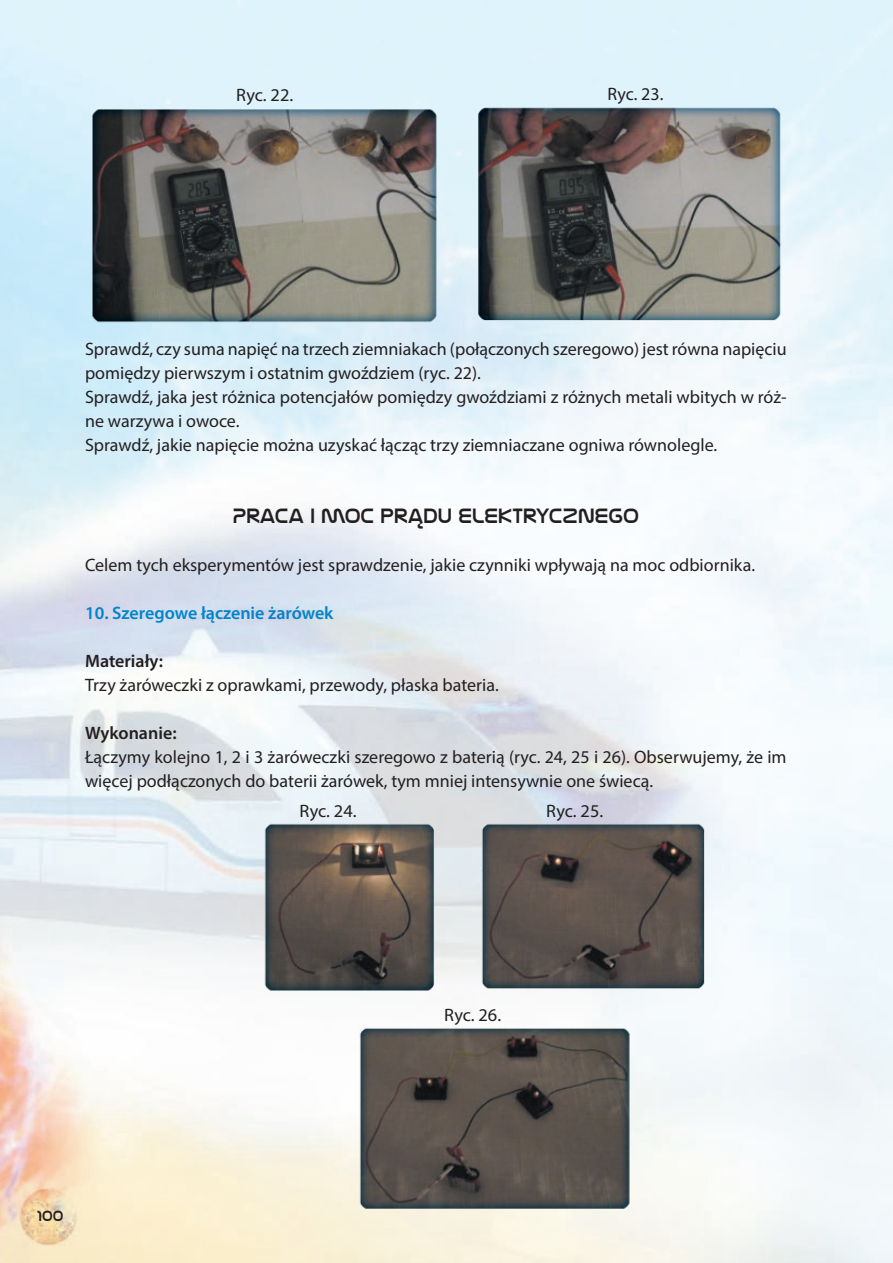
<style>
.page{position:relative;width:893px;height:1263px;background:#fff}
.page>*{position:absolute;margin:0;border:0;box-sizing:border-box;transform-origin:0 0}
.t1{font:21px "Nasalization Rg";color:#231f20}
.t2{font:18px/24px "Myriad Pro";color:#231f20}
.t3{font:600 18px "Myriad Pro";color:#0084ca}
.t4{font:600 18px "Myriad Pro";color:#231f20}
.t5{font:15px "Nasalization Rg";color:#231f20}
</style>
<div class="page">
<img style="left:110px;top:805px;width:670px;height:458px">
<img style="left:48px;top:93px;width:765px;height:248px">
<p class="t2" style="left:236px;top:83px;width:58px">Ryc. 22.</p>
<p class="t2" style="left:607px;top:82px;width:57px">Ryc. 23.</p>
<p class="t2" style="left:85px;top:337px;width:703px">Sprawdź, czy suma napięć na trzech ziemniakach (połączonych szeregowo) jest równa napięciu pomiędzy pierwszym i ostatnim gwoździem (ryc. 22).<br>Sprawdź, jaka jest różnica potencjałów pomiędzy gwoździami z różnych metali wbitych w róż&shy;ne warzywa i owoce.<br>Sprawdź, jakie napięcie można uzyskać łącząc trzy ziemniaczane ogniwa równolegle.</p>
<p class="t1" style="left:233px;top:503px;width:408px">PRACA I MOC PRĄDU ELEKTRYCZNEGO</p>
<p class="t2" style="left:85px;top:553px;width:671px">Celem tych eksperymentów jest sprawdzenie, jakie czynniki wpływają na moc odbiornika.</p>
<p class="t3" style="left:85px;top:601px;width:250px">10. Szeregowe łączenie żarówek</p>
<p class="t4" style="left:85px;top:650px;width:79px">Materiały:</p>
<p class="t2" style="left:85px;top:673px;width:415px">Trzy żaróweczki z oprawkami, przewody, płaska bateria.</p>
<p class="t4" style="left:85px;top:722px;width:93px">Wykonanie:</p>
<p class="t2" style="left:85px;top:745px;width:703px">Łączymy kolejno 1, 2 i 3 żaróweczki szeregowo z baterią (ryc. 24, 25 i 26). Obserwujemy, że im więcej podłączonych do baterii żarówek, tym mniej intensywnie one świecą.</p>
<p class="t2" style="left:300px;top:799px;width:58px">Ryc. 24.</p>
<p class="t2" style="left:546px;top:799px;width:58px">Ryc. 25.</p>
<p class="t5" style="left:37px;top:1207px;width:28px">100</p>
<p class="t2" style="left:444px;top:1002px;width:58px">Ryc. 26.</p>
</div>
